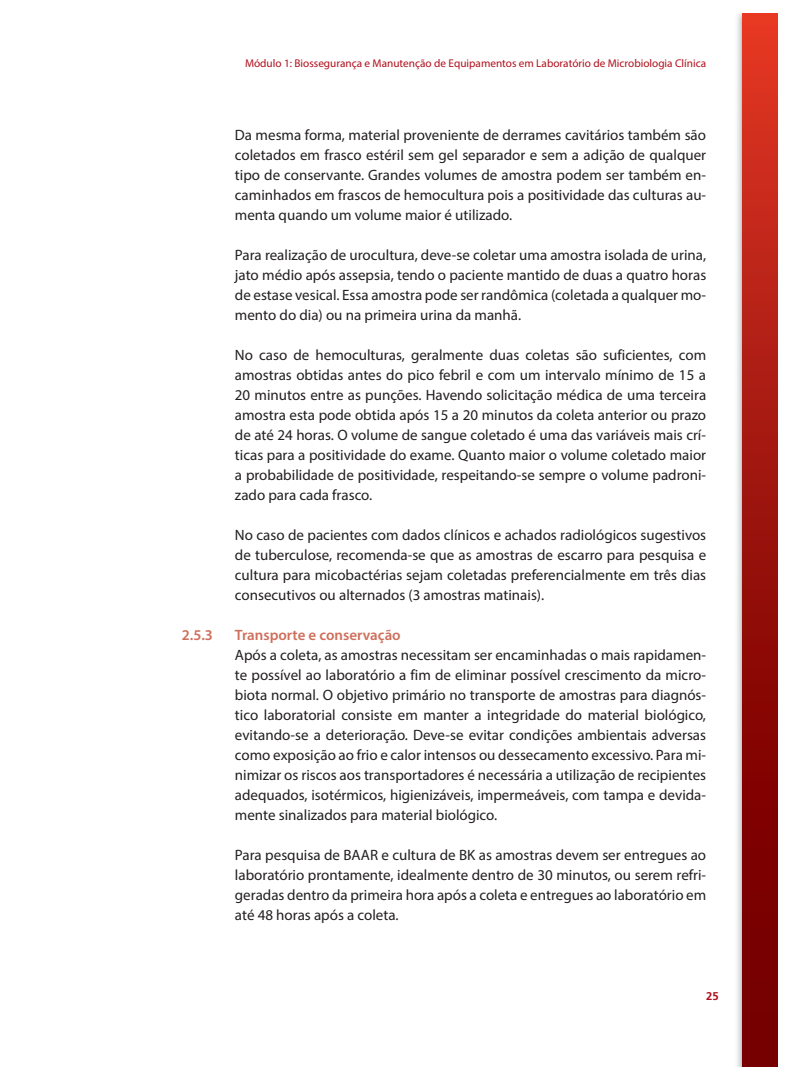
<style>
.page{position:relative;width:810px;height:1080px;background:#fff}
.page>*{position:absolute;margin:0;border:0;box-sizing:border-box;transform-origin:0 0}
.t1{font:15px/20px "Myriad Pro";color:#231f20;text-align:justify}
.t2{font:600 15px "Myriad Pro";color:#ce6f5b}
.t3{font:11.25px "Myriad Pro";color:#b00f1c}
.t4{font:700 11.25px "Frutiger LT Std";color:#b00f1c}
</style>
<div class="page">
<img style="left:737px;top:14px;width:5px;height:1052px">
<div style="left:742px;top:14px;width:35px;height:1052px;background:linear-gradient(to bottom,#db3422,#600)"></div>
<p class="t3" style="left:245px;top:59px;width:463px">Módulo 1: Biossegurança e Manutenção de Equipamentos em Laboratório de Microbiologia Clínica</p>
<p class="t1" style="left:235px;top:126px;width:473px">Da mesma forma, material proveniente de derrames cavitários também são coletados em frasco estéril sem gel separador e sem a adição de qualquer tipo de conservante. Grandes volumes de amostra podem ser também en&shy;caminhados em frascos de hemocultura pois a positividade das culturas au&shy;menta quando um volume maior é utilizado.</p>
<p class="t1" style="left:235px;top:246px;width:473px">Para realização de urocultura, deve-se coletar uma amostra isolada de urina, jato médio após assepsia, tendo o paciente mantido de duas a quatro horas de estase vesical. Essa amostra pode ser randômica (coletada a qualquer mo&shy;mento do dia) ou na primeira urina da manhã.</p>
<p class="t1" style="left:235px;top:346px;width:473px">No caso de hemoculturas, geralmente duas coletas são suficientes, com amostras obtidas antes do pico febril e com um intervalo mínimo de 15 a 20 minutos entre as punções. Havendo solicitação médica de uma terceira amostra esta pode obtida após 15 a 20 minutos da coleta anterior ou prazo de até 24 horas. O volume de sangue coletado é uma das variáveis mais crí&shy;ticas para a positividade do exame. Quanto maior o volume coletado maior a probabilidade de positividade, respeitando-se sempre o volume padroni&shy;zado para cada frasco.</p>
<p class="t1" style="left:235px;top:526px;width:473px">No caso de pacientes com dados clínicos e achados radiológicos sugestivos de tuberculose, recomenda-se que as amostras de escarro para pesquisa e cultura para micobactérias sejam coletadas preferencialmente em três dias consecutivos ou alternados (3 amostras matinais).</p>
<p class="t2" style="left:182px;top:629px;width:33px">2.5.3</p>
<p class="t2" style="left:235px;top:629px;width:167px">Transporte e conservação</p>
<p class="t1" style="left:235px;top:646px;width:473px">Após a coleta, as amostras necessitam ser encaminhadas o mais rapidamen&shy;te possível ao laboratório a fim de eliminar possível crescimento da micro&shy;biota normal. O objetivo primário no transporte de amostras para diagnós&shy;tico laboratorial consiste em manter a integridade do material biológico, evitando-se a deterioração. Deve-se evitar condições ambientais adversas como exposição ao frio e calor intensos ou dessecamento excessivo. Para mi&shy;nimizar os riscos aos transportadores é necessária a utilização de recipientes adequados, isotérmicos, higienizáveis, impermeáveis, com tampa e devida&shy;mente sinalizados para material biológico.</p>
<p class="t1" style="left:235px;top:846px;width:473px">Para pesquisa de BAAR e cultura de BK as amostras devem ser entregues ao laboratório prontamente, idealmente dentro de 30 minutos, ou serem refri&shy;geradas dentro da primeira hora após a coleta e entregues ao laboratório em até 48 horas após a coleta.</p>
<p class="t4" style="left:706px;top:990px;width:14px">25</p>
</div>
